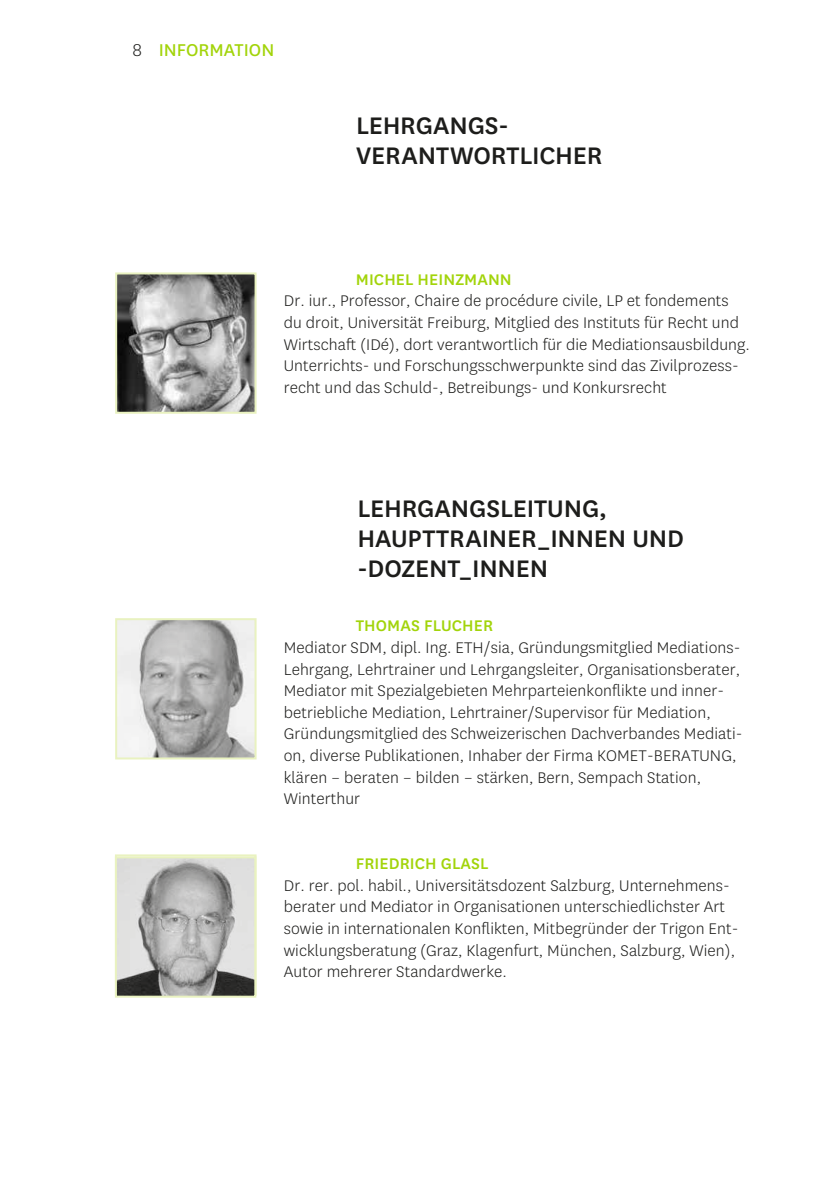
<style>
.page{position:relative;width:840px;height:1191px;background:#fff}
.page>*{position:absolute;margin:0;border:0;box-sizing:border-box;transform-origin:0 0}
.t1{font:500 28px/30px "National Uni Fr";letter-spacing:-.005em;color:#1d1d1b}
.t2{font:20px "National Uni Fr";color:#a2d40a}
.t3{font:300 18px/21.6px "National Uni Fr";letter-spacing:.005em;color:#1d1d1b}
.t4{font:500 18px "National Uni Fr";letter-spacing:.005em;color:#a2d40a}
.s1{font-weight:300;color:#1d1d1b}
</style>
<div class="page">
<img style="left:118px;top:275px;width:135px;height:136px">
<div style="left:115px;top:272px;width:141px;height:142px;border:2px solid #e9f2c0"></div>
<img style="left:118px;top:621px;width:135px;height:135px">
<div style="left:115px;top:618px;width:141px;height:141px;border:2px solid #e9f2c0"></div>
<img style="left:118px;top:859px;width:135px;height:135px">
<div style="left:115px;top:856px;width:141px;height:141px;border:2px solid #e9f2c0"></div>
<p class="t2" style="left:132px;top:37px;width:143px"><span class="s1">8</span> INFORMATION</p>
<h1 class="t1" style="left:356px;top:109px;width:248px">LEHRGANGS-<br>VERANTWORTLICHER</h1>
<p class="t4" style="left:355px;top:267px;width:157px">MICHEL HEINZMANN</p>
<p class="t3" style="left:283px;top:290px;width:467px">Dr. iur., Professor, Chaire de procédure civile, LP et fondements du droit, Universität Freiburg, Mitglied des Instituts für Recht und Wirtschaft (IDé), dort verantwortlich für die Mediationsausbildung.<br>Unterrichts- und Forschungsschwerpunkte sind das Zivilprozess&shy;recht und das Schuld-, Betreibungs- und Konkursrecht</p>
<h1 class="t1" style="left:357px;top:491px;width:328px">LEHRGANGSLEITUNG,<br>HAUPTTRAINER_INNEN UND -DOZENT_INNEN</h1>
<p class="t4" style="left:355px;top:613px;width:139px">THOMAS FLUCHER</p>
<p class="t3" style="left:283px;top:636px;width:460px">Mediator SDM, dipl. Ing. ETH/sia, Gründungsmitglied Mediations-Lehrgang, Lehrtrainer und Lehrgangsleiter, Organisationsberater, Mediator mit Spezialgebieten Mehrparteienkonflikte und inner&shy;betriebliche Mediation, Lehrtrainer/Supervisor für Mediation, Gründungsmitglied des Schweizerischen Dachverbandes Mediati&shy;on, diverse Publikationen, Inhaber der Firma KOMET-BERATUNG, klären – beraten – bilden – stärken, Bern, Sempach Station, Winterthur</p>
<p class="t4" style="left:355px;top:851px;width:134px">FRIEDRICH GLASL</p>
<p class="t3" style="left:283px;top:874px;width:456px">Dr. rer. pol. habil., Universitätsdozent Salzburg, Unternehmens&shy;berater und Mediator in Organisationen unterschiedlichster Art sowie in internationalen Konflikten, Mitbegründer der Trigon Ent&shy;wicklungsberatung (Graz, Klagenfurt, München, Salzburg, Wien), Autor mehrerer Standardwerke.</p>
</div>
